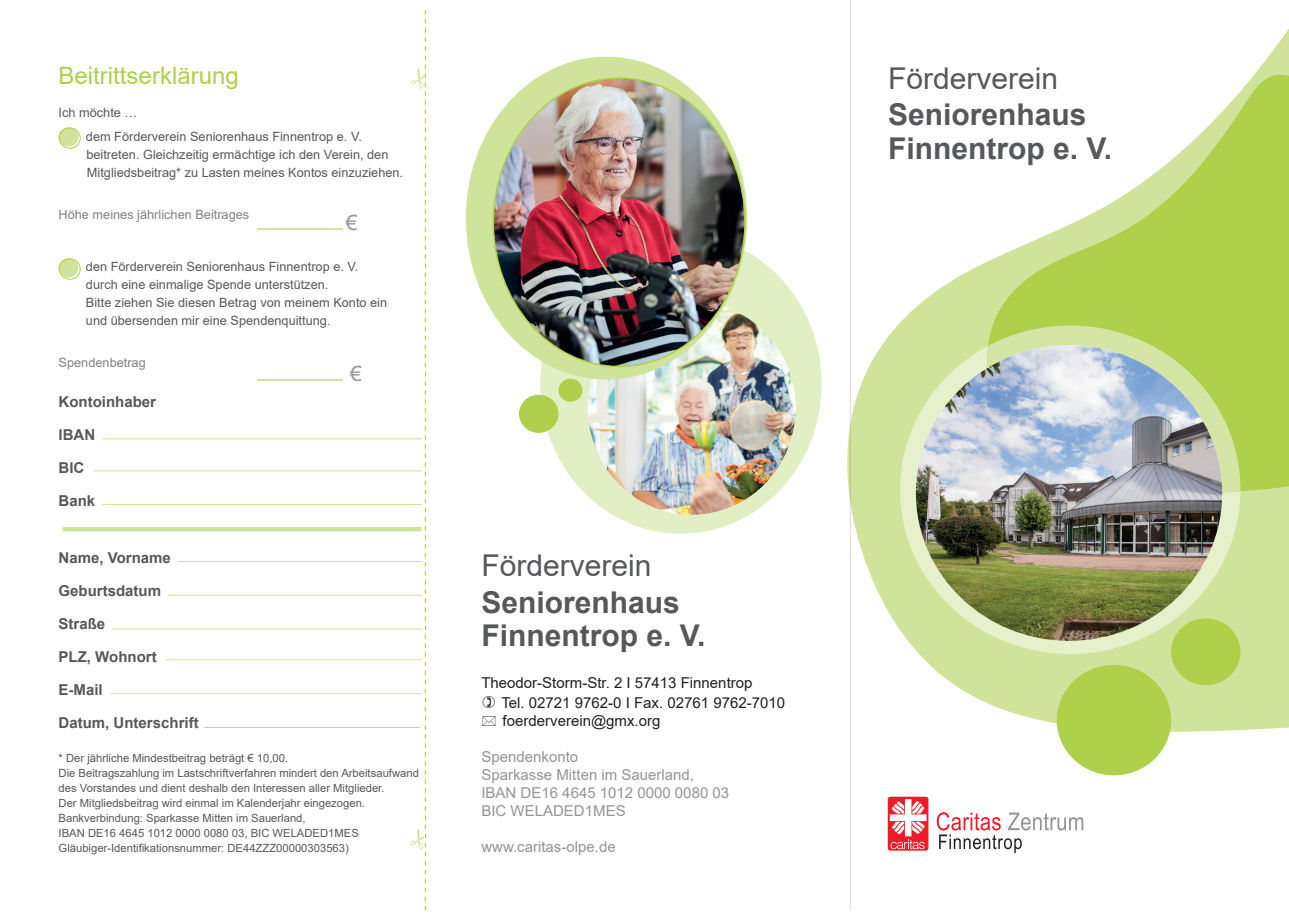
<style>
.page{position:relative;width:1289px;height:919px;background:#fff}
.page>*{position:absolute;margin:0;border:0;box-sizing:border-box;transform-origin:0 0}
.t1{font:700 30px/33.6px "Arial";color:#57585a}
.t2{font:30px "Arial";color:#57585a}
.t3{font:24px "Arial";color:#aed04a}
.t4{font:21px "Arial";color:#97999c}
.t5{font:15px/18px "Arial";color:#939598}
.t6{font:15px/19.8px "Arial";color:#231f20}
.t7{font:700 15px "Arial";color:#57585a}
.t8{font:12.75px/18px "Arial";color:#57585a}
.t9{font:12.75px "Arial";color:#808285}
.t10{font:11.25px/15px "Arial";color:#57585a}
</style>
<div class="page">
<svg style="left:847px;top:30px;width:441px;height:704px"></svg>
<svg style="left:983px;top:72px;width:305px;height:424px;fill:#aed04a"></svg>
<svg style="left:900px;top:346px;width:340px;height:308px;background:#d7e7ab"></svg>
<svg style="left:985px;top:325px;width:255px;height:170px;background:#bdd86f"></svg>
<img style="left:915px;top:345px;width:307px;height:295px">
<div style="left:1171px;top:618px;width:69px;height:67px;background:#aed04a;border-radius:50%"></div>
<div style="left:1056px;top:665px;width:115px;height:110px;background:#aed04a;border-radius:50%"></div>
<div style="left:58px;top:127px;width:20px;height:19px;background:#d0e39a;border-radius:50%"></div>
<div style="left:59px;top:128px;width:21px;height:20px;border:1px solid #aed04a;border-radius:50%"></div>
<hr style="left:257px;top:379px;width:85px;height:1px;background:#d4e4a3">
<hr style="left:102px;top:438px;width:320px;height:1px;background:#d0e39a">
<hr style="left:94px;top:470px;width:328px;height:1px;background:#d0e39a">
<hr style="left:102px;top:504px;width:320px;height:1px;background:#d0e39a">
<hr style="left:63px;top:527px;width:358px;height:4px;background:#d0e39a">
<hr style="left:178px;top:561px;width:244px;height:1px;background:#d0e39a">
<hr style="left:168px;top:595px;width:254px;height:1px;background:#d0e39a">
<hr style="left:112px;top:628px;width:310px;height:1px;background:#d0e39a">
<hr style="left:165px;top:659px;width:256px;height:1px;background:#d0e39a">
<hr style="left:111px;top:693px;width:311px;height:1px;background:#d0e39a">
<hr style="left:204px;top:727px;width:215px;height:1px;background:#b4cfe6">
<div style="left:58px;top:258px;width:20px;height:19px;background:#d0e39a;border-radius:50%"></div>
<div style="left:59px;top:259px;width:21px;height:20px;border:1px solid #aed04a;border-radius:50%"></div>
<hr style="left:257px;top:228px;width:85px;height:1px;background:#d4e4a3">
<svg style="left:850px;top:0;width:1px;height:910px"></svg>
<svg style="left:887px;top:796px;width:42px;height:55px"></svg>
<svg style="left:936px;top:812px;width:147px;height:41px"></svg>
<div style="left:540px;top:234px;width:281px;height:299px;background:#e2eec4;border-radius:50%"></div>
<img style="left:587px;top:316px;width:208px;height:198px">
<div style="left:466px;top:57px;width:281px;height:322px;background:#d0e39a;border-radius:50%"></div>
<img style="left:493px;top:78px;width:252px;height:288px">
<div style="left:558px;top:378px;width:24px;height:24px;background:#aed04a;border-radius:50%"></div>
<div style="left:519px;top:395px;width:39px;height:38px;background:#aed04a;border-radius:50%"></div>
<svg style="left:410px;top:10px;width:16px;height:900px"></svg>
<h2 class="t3" style="left:59px;top:59px;width:182px">Beitrittserklärung</h2>
<p class="t8" style="left:86px;top:100px;width:277px;line-height:24px;text-indent:-27px">Ich möchte …<br>dem Förderverein Seniorenhaus Finnentrop e. V.</p>
<p class="t8" style="left:86px;top:145px;width:318px">beitreten. Gleichzeitig ermächtige ich den Verein, den<br>Mitgliedsbeitrag* zu Lasten meines Kontos einzuziehen.</p>
<p class="t9" style="left:59px;top:205px;width:192px">Höhe meines jährlichen Beitrages</p>
<h3 class="t4" style="left:346px;top:208px;width:13px">€</h3>
<p class="t8" style="left:86px;top:257px;width:303px">den Förderverein Seniorenhaus Finnentrop e. V. durch eine einmalige Spende unterstützen.<br>Bitte ziehen Sie diesen Betrag von meinem Konto ein und übersenden mir eine Spendenquittung.</p>
<p class="t9" style="left:59px;top:354px;width:89px">Spendenbetrag</p>
<h3 class="t4" style="left:350px;top:359px;width:13px">€</h3>
<h3 class="t7" style="left:59px;top:390px;width:99px">Kontoinhaber</h3>
<h3 class="t7" style="left:59px;top:423px;width:38px">IBAN</h3>
<h3 class="t7" style="left:59px;top:456px;width:27px">BIC</h3>
<h3 class="t7" style="left:59px;top:489px;width:38px">Bank</h3>
<h3 class="t7" style="left:59px;top:546px;width:114px">Name, Vorname</h3>
<h3 class="t7" style="left:59px;top:579px;width:104px">Geburtsdatum</h3>
<h3 class="t7" style="left:59px;top:612px;width:48px">Straße</h3>
<h3 class="t7" style="left:59px;top:645px;width:100px">PLZ, Wohnort</h3>
<h3 class="t7" style="left:59px;top:678px;width:46px">E-Mail</h3>
<h3 class="t7" style="left:59px;top:711px;width:142px">Datum, Unterschrift</h3>
<p class="t10" style="left:59px;top:750px;width:362px">* Der jährliche Mindestbeitrag beträgt € 10,00.<br>Die Beitragszahlung im Lastschriftverfahren mindert den Arbeitsaufwand des Vorstandes und dient deshalb den Interessen aller Mitglieder.<br>Der Mitgliedsbeitrag wird einmal im Kalenderjahr eingezogen.<br>Bankverbindung: Sparkasse Mitten im Sauerland,<br>IBAN DE16 4645 1012 0000 0080 03, BIC WELADED1MES Gläubiger-Identifikationsnummer: DE44ZZZ00000303563)</p>
<h1 class="t2" style="left:481px;top:544px;width:172px">Förderverein</h1>
<h1 class="t1" style="left:481px;top:585px;width:225px">Seniorenhaus<br>Finnentrop e. V.</h1>
<h3 class="t6" style="left:501px;top:672px;width:285px;text-indent:-20px">Theodor-Storm-Str. 2 I 57413 Finnentrop<br>Tel. 02721 9762-0 I Fax. 02761 9762-7010</h3>
<h3 class="t6" style="left:502px;top:710px;width:159px">foerderverein@gmx.org</h3>
<h3 class="t5" style="left:481px;top:747px;width:249px">Spendenkonto<br>Sparkasse Mitten im Sauerland,<br>IBAN DE16 4645 1012 0000 0080 03<br>BIC WELADED1MES</h3>
<h3 class="t5" style="left:481px;top:837px;width:136px">www.caritas-olpe.de</h3>
<h1 class="t2" style="left:888px;top:57px;width:172px">Förderverein</h1>
<h1 class="t1" style="left:888px;top:98px;width:225px">Seniorenhaus<br>Finnentrop e. V.</h1>
</div>
